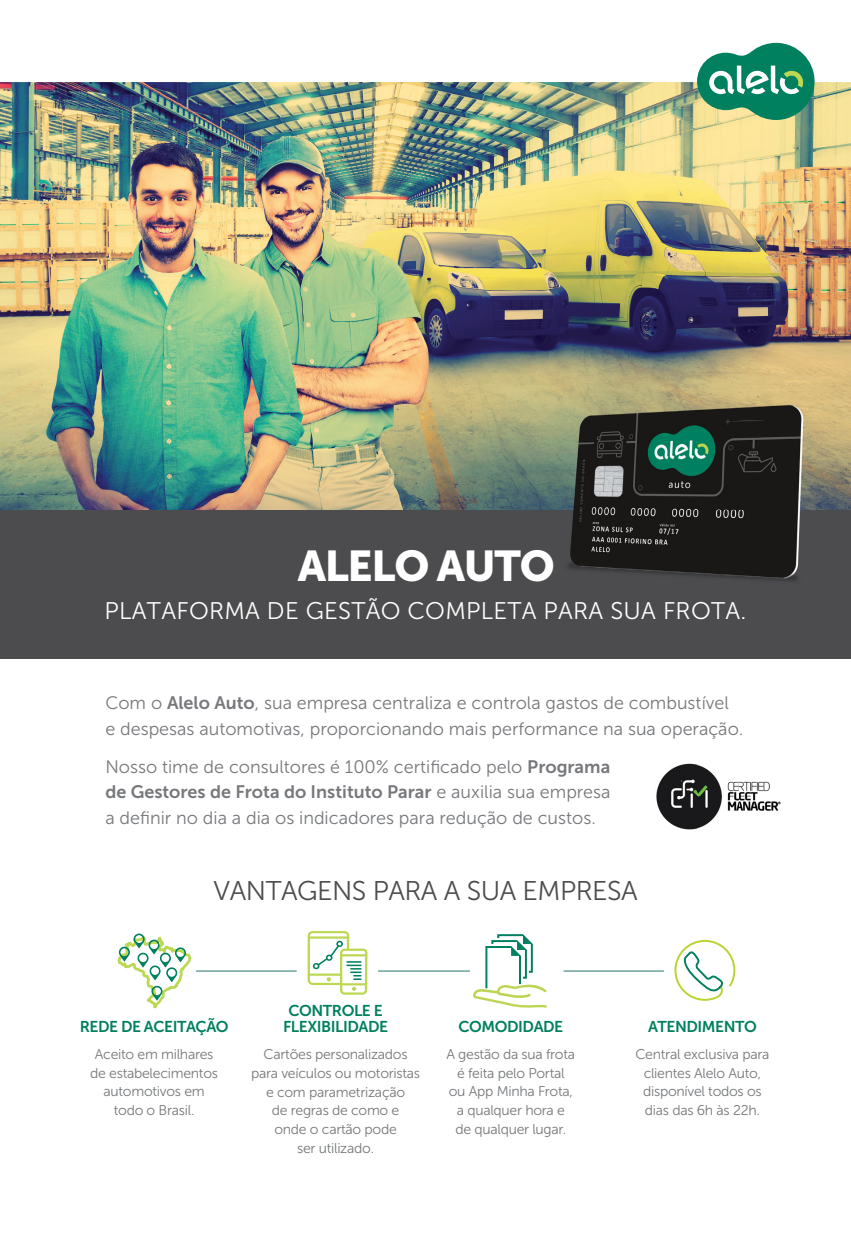
<style>
.page{position:relative;width:851px;height:1234px;background:#fff}
.page>*{position:absolute;margin:0;border:0;box-sizing:border-box;transform-origin:0 0}
.t1{font:42.75px "Museo Sans 900";letter-spacing:-.03em;color:#fff}
.t2{font:27px "Museo Sans 300";letter-spacing:-.02em;color:#4b4c4d}
.t3{font:24px "Museo Sans 300";letter-spacing:.01em;color:#fff}
.t4{font:18px/25.5px "Museo Sans 300";color:#76787b}
.t5{font:18px "Museo Sans 700";color:#76787b}
.t6{font:15.6px/15.8px "Museo Sans 700";letter-spacing:-.03em;color:#00805f;text-align:center}
.t7{font:14.1px/18.8px "Museo Sans 300";letter-spacing:-.02em;color:#76787b;text-align:center}
.s1{font-family:"Museo Sans 700"}
.s2{font-family:"Museo Sans 300"}
</style>
<div class="page">
<svg style="left:307px;top:931px;width:60px;height:63px"></svg>
<svg style="left:473px;top:934px;width:74px;height:73px"></svg>
<hr style="left:196px;top:970px;width:100px;height:1px;background:#25746b">
<hr style="left:378px;top:970px;width:92px;height:1px;background:#25746b">
<hr style="left:563px;top:970px;width:100px;height:1px;background:#25746b">
<svg style="left:117px;top:933px;width:74px;height:75px"></svg>
<img style="left:0;top:82px;width:850px;height:428px">
<svg style="left:697px;top:43px;width:117px;height:77px"></svg>
<div style="left:0;top:510px;width:850px;height:149px;background:#4c4c4e"></div>
<img style="left:656px;top:763px;width:124px;height:66px">
<img style="left:558px;top:391px;width:261px;height:190px">
<svg style="left:674px;top:939px;width:62px;height:62px"></svg>
<h1 class="t1" style="left:297px;top:541px;width:258px">ALELO AUTO</h1>
<h3 class="t3" style="left:104px;top:598px;width:643px">PLATAFORMA DE GESTÃO COMPLETA PARA SUA FROTA.</h3>
<p class="t4" style="left:105px;top:690px;width:639px">Com o <span class="s1">Alelo Auto</span>, sua empresa centraliza e controla gastos de combustível e despesas automotivas, proporcionando mais performance na sua operação.</p>
<p class="t4" style="left:105px;top:753px;width:506px">Nosso time de consultores é 100% certificado pelo <span class="s1">Programa</span></p>
<p class="t5" style="left:105px;top:781px;width:506px">de Gestores de Frota do Instituto Parar <span class="s2">e auxilia sua empresa</span></p>
<p class="t4" style="left:105px;top:804px;width:492px">a definir no dia a dia os indicadores para redução de custos.</p>
<h2 class="t2" style="left:213px;top:875px;width:425px">VANTAGENS PARA A SUA EMPRESA</h2>
<p class="t6" style="left:80px;top:1017px;width:150px">REDE DE ACEITAÇÃO</p>
<p class="t7" style="left:90px;top:1044px;width:129px">Aceito em milhares de estabelecimentos automotivos em todo o Brasil.</p>
<p class="t6" style="left:283px;top:1002px;width:107px">CONTROLE E<br>FLEXIBILIDADE</p>
<p class="t7" style="left:251px;top:1044px;width:171px">Cartões personalizados para veículos ou motoristas e com parametrização<br>de regras de como e<br>onde o cartão pode<br>ser utilizado.</p>
<p class="t6" style="left:458px;top:1017px;width:106px">COMODIDADE</p>
<p class="t7" style="left:446px;top:1044px;width:130px">A gestão da sua frota é feita pelo Portal<br>ou App Minha Frota, a qualquer hora e<br>de qualquer lugar.</p>
<p class="t6" style="left:648px;top:1017px;width:110px">ATENDIMENTO</p>
<p class="t7" style="left:635px;top:1044px;width:136px">Central exclusiva para clientes Alelo Auto, disponível todos os dias das 6h às 22h.</p>
</div>
